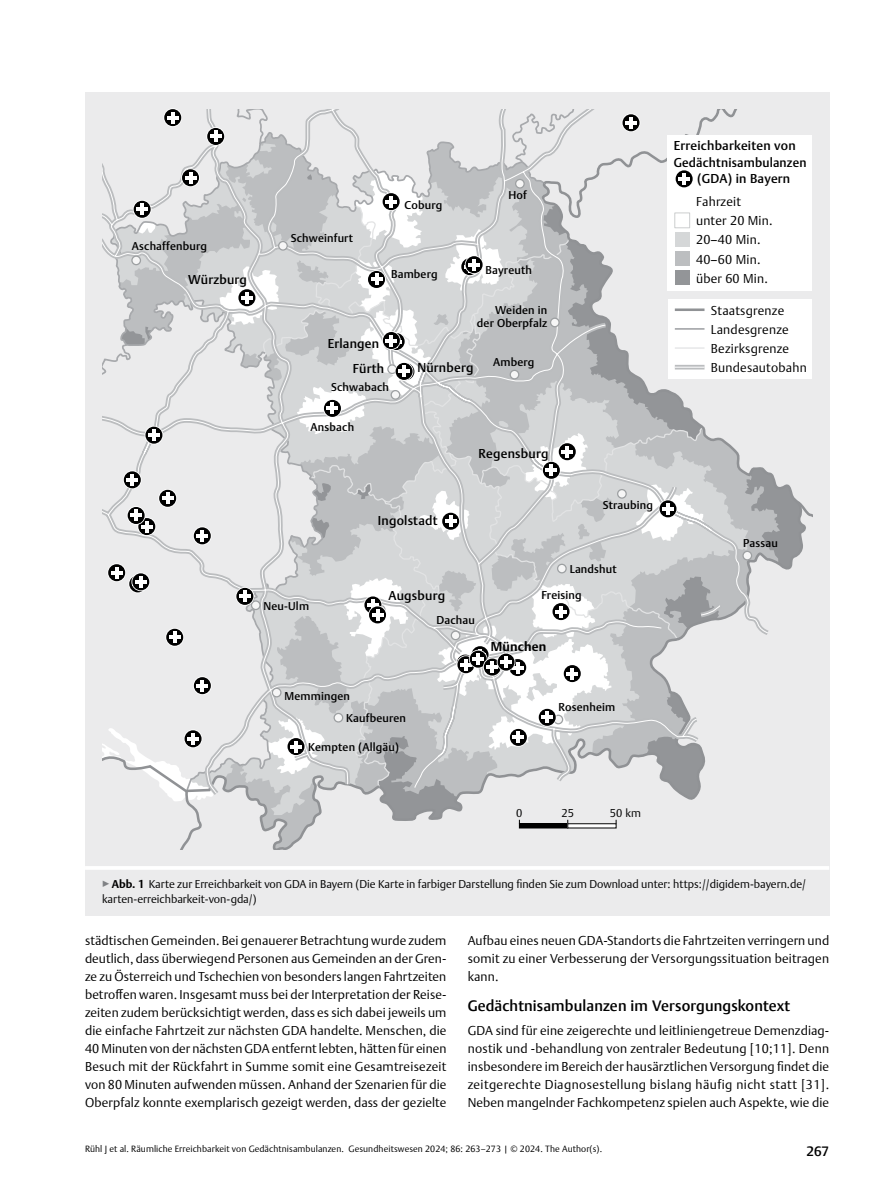
<style>
.page{position:relative;width:893px;height:1191px;background:#fff}
.page>*{position:absolute;margin:0;border:0;box-sizing:border-box;transform-origin:0 0}
.t1{font:500 15px "Thieme Argo 2011";letter-spacing:.01em;color:#000}
.t2{font:500 13.5px "Thieme Argo 2011";color:#000}
.t3{font:300 12.75px/18px "Thieme Argo 2011";letter-spacing:.015em;color:#000;text-align:justify}
.t4{font:500 12.75px "Thieme Argo 2011";letter-spacing:.015em;color:#000}
.t5{font:700 12.75px "Thieme Argo 2011";letter-spacing:.015em;color:#000}
.t6{font:500 11.25px/13.5px "Thieme Argo 2011";letter-spacing:.015em;color:#000;text-align:right}
.t7{font:300 11.25px/15px "Thieme Argo 2011";color:#000}
.t8{font:300 9px "Thieme Argo 2011";letter-spacing:.01em;color:#000}
.s1{color:#808285}
.s2{font-weight:700}
</style>
<div class="page">
<div style="left:85px;top:92px;width:744px;height:774px;background:#ebebec"></div>
<svg style="left:774px;top:378px;width:36px;height:192px"></svg>
<svg style="left:206px;top:109px;width:563px;height:526px"></svg>
<div style="left:743px;top:551px;width:8px;height:9px;background:#f6f6f6;border-radius:50%"></div>
<div style="left:742px;top:551px;width:10px;height:9px;border:1px solid #9da0a2;border-radius:50%"></div>
<div style="left:163px;top:108px;width:19px;height:19px;border:2px solid #fff;border-radius:50%"></div>
<svg style="left:164px;top:109px;width:17px;height:17px"></svg>
<svg style="left:167px;top:112px;width:12px;height:12px"></svg>
<div style="left:206px;top:127px;width:19px;height:19px;border:2px solid #fff;border-radius:50%"></div>
<div style="left:207px;top:128px;width:17px;height:17px;background:#000;border-radius:50%"></div>
<div style="left:622px;top:113px;width:18px;height:19px;border:2px solid #fff;border-radius:50%"></div>
<svg style="left:622px;top:114px;width:17px;height:17px"></svg>
<hr style="left:629px;top:117px;width:4px;height:12px;background:#fff">
<svg style="left:625px;top:121px;width:12px;height:3px"></svg>
<div style="left:668px;top:299px;width:144px;height:79px;background:#fff"></div>
<svg style="left:102px;top:130px;width:617px;height:720px"></svg>
<hr style="left:675px;top:347px;width:29px;height:2px;background:#e2e3e4">
<hr style="left:675px;top:328px;width:29px;height:2px;background:#a7a9ac">
<hr style="left:675px;top:308px;width:29px;height:3px;background:#909295">
<div style="left:668px;top:135px;width:144px;height:156px;background:#fff"></div>
<div style="left:675px;top:213px;width:15px;height:15px;border:1px solid #cccecf"></div>
<div style="left:675px;top:232px;width:15px;height:15px;background:#d5d7d8"></div>
<div style="left:675px;top:251px;width:15px;height:15px;background:#bcbec0"></div>
<div style="left:675px;top:270px;width:15px;height:15px;background:#939598"></div>
<div style="left:675px;top:169px;width:18px;height:19px;border:2px solid #fff;border-radius:50%"></div>
<div style="left:676px;top:170px;width:17px;height:17px;background:#000;border-radius:50%"></div>
<hr style="left:682px;top:173px;width:4px;height:12px;background:#fff">
<hr style="left:678px;top:177px;width:12px;height:4px;background:#fff">
<div style="left:85px;top:866px;width:744px;height:49px;background:#ebebec"></div>
<hr style="left:85px;top:866px;width:744px;height:3px;background:#fff">
<p class="t6" style="left:132px;top:239px;width:77px">Aschaffenburg</p>
<p class="t4" style="left:188px;top:271px;width:60px">Würzburg</p>
<p class="t6" style="left:291px;top:230px;width:64px">Schweinfurt</p>
<p class="t6" style="left:405px;top:198px;width:39px">Coburg</p>
<p class="t6" style="left:391px;top:267px;width:48px">Bamberg</p>
<p class="t6" style="left:509px;top:188px;width:20px">Hof</p>
<p class="t6" style="left:485px;top:263px;width:48px">Bayreuth</p>
<p class="t4" style="left:328px;top:335px;width:53px">Erlangen</p>
<p class="t4" style="left:353px;top:360px;width:33px">Fürth</p>
<p class="t6" style="left:477px;top:303px;width:72px">Weiden in der Oberpfalz</p>
<p class="t4" style="left:417px;top:359px;width:57px">Nürnberg</p>
<p class="t6" style="left:493px;top:355px;width:43px">Amberg</p>
<p class="t6" style="left:331px;top:380px;width:59px">Schwabach</p>
<p class="t6" style="left:311px;top:420px;width:45px">Ansbach</p>
<p class="t6" style="left:264px;top:598px;width:47px">Neu-Ulm</p>
<p class="t6" style="left:284px;top:689px;width:67px">Memmingen</p>
<p class="t4" style="left:378px;top:512px;width:61px">Ingolstadt</p>
<p class="t4" style="left:388px;top:587px;width:58px">Augsburg</p>
<p class="t4" style="left:479px;top:445px;width:71px">Regensburg</p>
<p class="t6" style="left:603px;top:497px;width:52px">Straubing</p>
<p class="t6" style="left:570px;top:562px;width:49px">Landshut</p>
<p class="t6" style="left:541px;top:588px;width:42px">Freising</p>
<p class="t6" style="left:436px;top:613px;width:40px">Dachau</p>
<p class="t5" style="left:491px;top:637px;width:57px">München</p>
<p class="t6" style="left:558px;top:700px;width:58px">Rosenheim</p>
<p class="t6" style="left:346px;top:711px;width:61px">Kaufbeuren</p>
<p class="t6" style="left:308px;top:740px;width:92px">Kempten (Allgäu)</p>
<p class="t7" style="left:516px;top:805px;width:8px">0</p>
<p class="t7" style="left:561px;top:805px;width:14px">25</p>
<p class="t7" style="left:610px;top:805px;width:33px">50 km</p>
<p class="t4" style="left:674px;top:137px;width:123px">Erreichbarkeiten von</p>
<p class="t4" style="left:674px;top:154px;width:134px">Gedächtnisambulanzen</p>
<p class="t4" style="left:697px;top:170px;width:95px">(GDA) in Bayern</p>
<p class="t3" style="left:696px;top:211px;width:78px;line-height:19.2px">unter 20 Min.<br>20–40 Min.</p>
<p class="t3" style="left:696px;top:192px;width:47px">Fahrzeit</p>
<p class="t3" style="left:696px;top:249px;width:73px;line-height:19.2px">40–60 Min. über 60 Min.</p>
<p class="t3" style="left:711px;top:300px;width:97px;line-height:19.2px;text-align:left">Staatsgrenze<br>Landesgrenze<br>Bezirksgrenze<br>Bundesautobahn</p>
<p class="t6" style="left:743px;top:536px;width:36px">Passau</p>
<p class="t7" style="left:102px;top:876px;width:706px"><span class="s1">▶</span><span class="s2">Abb. 1</span> Karte zur Erreichbarkeit von GDA in Bayern (Die Karte in farbiger Darstellung finden Sie zum Download unter: https://digidem-bayern.de/ karten-erreichbarkeit-von-gda/)</p>
<p class="t3" style="left:85px;top:931px;width:363px">städtischen Gemeinden. Bei genauerer Betrachtung wurde zudem deutlich, dass überwiegend Personen aus Gemeinden an der Gren&shy;ze zu Österreich und Tschechien von besonders langen Fahrtzeiten betroffen waren. Insgesamt muss bei der Interpretation der Reise&shy;zeiten zudem berücksichtigt werden, dass es sich dabei jeweils um die einfache Fahrtzeit zur nächsten GDA handelte. Menschen, die 40 Minuten von der nächsten GDA entfernt lebten, hätten für einen Besuch mit der Rückfahrt in Summe somit eine Gesamtreisezeit von 80 Minuten aufwenden müssen. Anhand der Szenarien für die Oberpfalz konnte exemplarisch gezeigt werden, dass der gezielte</p>
<p class="t3" style="left:468px;top:931px;width:363px">Aufbau eines neuen GDA-Standorts die Fahrtzeiten verringern und somit zu einer Verbesserung der Versorgungssituation beitragen kann.</p>
<p class="t1" style="left:468px;top:996px;width:324px">Gedächtnisambulanzen im Versorgungskontext</p>
<p class="t3" style="left:468px;top:1021px;width:363px">GDA sind für eine zeigerechte und leitliniengetreue Demenzdiag&shy;nostik und -behandlung von zentraler Bedeutung [10;11]. Denn insbesondere im Bereich der hausärztlichen Versorgung findet die zeitgerechte Diagnosestellung bislang häufig nicht statt [31].<br>Neben mangelnder Fachkompetenz spielen auch Aspekte, wie die</p>
<p class="t8" style="left:85px;top:1143px;width:519px">Rühl J et al. Räumliche Erreichbarkeit von Gedächtnisambulanzen. Gesundheitswesen 2024; 86: 263–273 | © 2024. The Author(s).</p>
<p class="t2" style="left:806px;top:1142px;width:24px">267</p>
</div>
